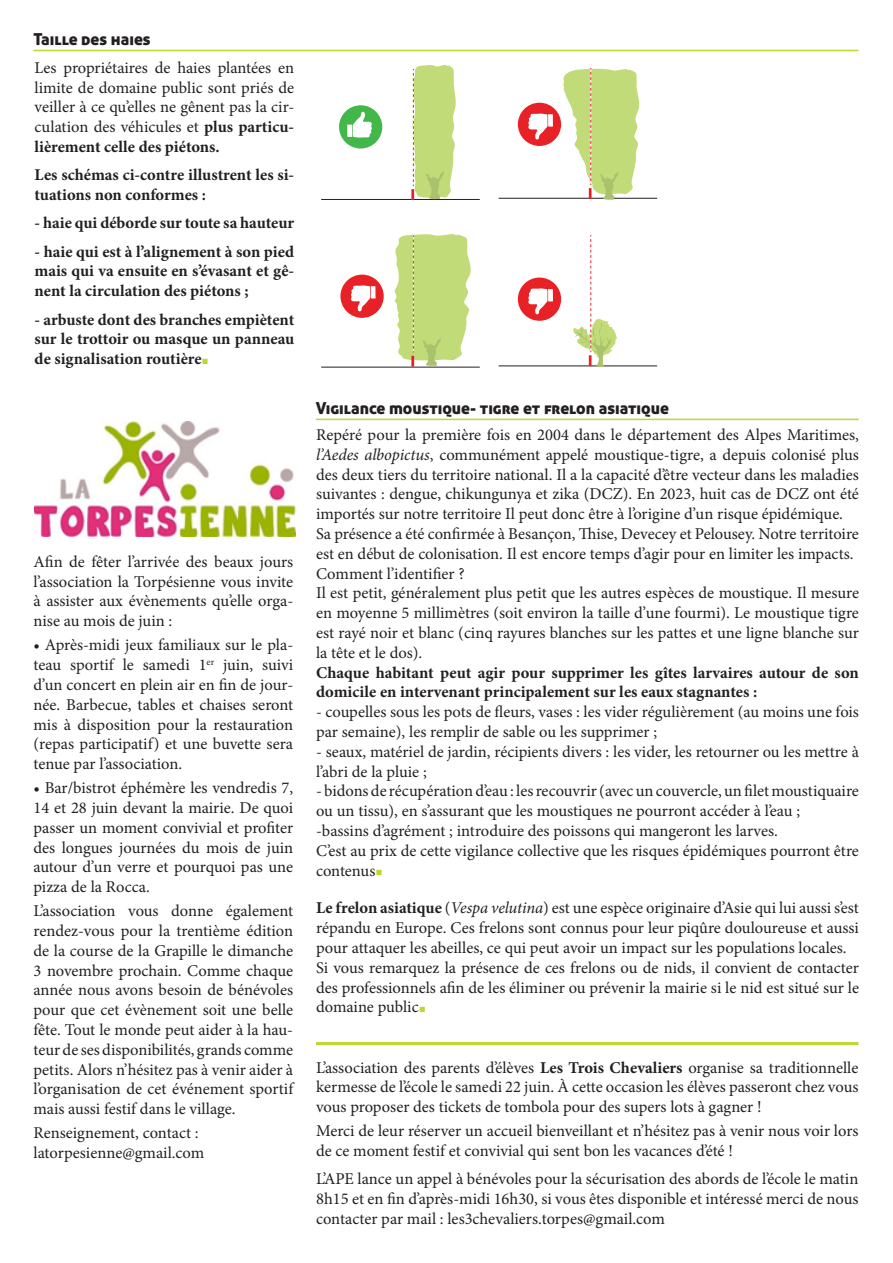
<style>
.page{position:relative;width:893px;height:1263px;background:#fff}
.page>*{position:absolute;margin:0;border:0;box-sizing:border-box;transform-origin:0 0}
.t1{font:16.5px/19.8px "Minion Pro";color:#231f20;text-align:justify}
.t2{font:700 16.5px/19.8px "Minion Pro";color:#231f20}
.t3{font:16.5px "Aller Display";color:#231f20}
.s1{font-weight:700}
.s2{font-weight:400;font-size:18px;color:#bed630}
.s3{font-style:italic}
.s4{font-size:18px;color:#bed630}
</style>
<div class="page">
<hr style="left:33px;top:50px;width:825px;height:1px;background:#bed630">
<hr style="left:321px;top:199px;width:159px;height:1px;background:#231f20">
<hr style="left:321px;top:367px;width:159px;height:1px;background:#231f20">
<div style="left:339px;top:105px;width:43px;height:43px;background:#44b74a;border-radius:50%"></div>
<svg style="left:347px;top:111px;width:25px;height:27px"></svg>
<div style="left:340px;top:275px;width:44px;height:43px;background:#e82126;border-radius:50%"></div>
<svg style="left:351px;top:285px;width:25px;height:27px"></svg>
<svg style="left:411px;top:64px;width:45px;height:136px;background:#c8db89"></svg>
<svg style="left:393px;top:234px;width:78px;height:133px;background:#cbdd8e"></svg>
<hr style="left:499px;top:198px;width:158px;height:1px;background:#231f20">
<hr style="left:499px;top:365px;width:158px;height:1px;background:#231f20">
<div style="left:518px;top:103px;width:43px;height:43px;background:#e82126;border-radius:50%"></div>
<svg style="left:528px;top:113px;width:25px;height:27px"></svg>
<div style="left:518px;top:278px;width:43px;height:43px;background:#e82126;border-radius:50%"></div>
<svg style="left:528px;top:288px;width:25px;height:27px"></svg>
<svg style="left:563px;top:68px;width:76px;height:132px"></svg>
<svg style="left:573px;top:235px;width:44px;height:132px"></svg>
<hr style="left:316px;top:419px;width:543px;height:1px;background:#bed630">
<img style="left:35px;top:422px;width:260px;height:114px">
<hr style="left:316px;top:1042px;width:542px;height:3px;background:#bed630">
<p class="t3" style="left:33px;top:29px;width:119px">Taille des haies</p>
<p class="t1" style="left:35px;top:58px;width:261px">Les propriétaires de haies plantées en limite de domaine public sont priés de veiller à ce qu’elles ne gênent pas la cir&shy;culation des véhicules et <span class="s1">plus particu&shy;lièrement celle des piétons.</span></p>
<p class="t2" style="left:35px;top:165px;width:261px">Les schémas ci-contre illustrent les si&shy;tuations non conformes :</p>
<p class="t2" style="left:35px;top:213px;width:261px">- haie qui déborde sur toute sa hauteur</p>
<p class="t2" style="left:35px;top:241px;width:261px;text-align:justify">- haie qui est à l’alignement à son pied mais qui va ensuite en s’évasant et gê&shy;nent la circulation des piétons ;</p>
<p class="t2" style="left:35px;top:309px;width:261px;text-align:justify">- arbuste dont des branches empiètent sur le trottoir ou masque un panneau de signalisation routière<span class="s2">■</span></p>
<p class="t1" style="left:33px;top:552px;width:261px">Afin de fêter l’arrivée des beaux jours l’association la Torpésienne vous invite à assister aux évènements qu’elle orga&shy;nise au mois de juin :</p>
<p class="t1" style="left:33px;top:635px;width:261px">• Après-midi jeux familiaux sur le pla&shy;teau sportif le samedi 1<sup>er</sup> juin, suivi d’un concert en plein air en fin de jour&shy;née. Barbecue, tables et chaises seront mis à disposition pour la restauration (repas participatif) et une buvette sera tenue par l’association.</p>
<p class="t1" style="left:33px;top:778px;width:261px">• Bar/bistrot éphémère les vendredis 7, 14 et 28 juin devant la mairie. De quoi passer un moment convivial et profiter des longues journées du mois de juin autour d’un verre et pourquoi pas une pizza de la Rocca.</p>
<p class="t1" style="left:33px;top:901px;width:261px">L’association vous donne également rendez-vous pour la trentième édition de la course de la Grapille le dimanche 3 novembre prochain. Comme chaque année nous avons besoin de bénévoles pour que cet évènement soit une belle fête. Tout le monde peut aider à la hau&shy;teur de ses disponibilités, grands comme petits. Alors n’hésitez pas à venir aider à l’organisation de cet événement sportif mais aussi festif dans le village.</p>
<p class="t1" style="left:33px;top:1123px;width:172px">Renseignement, contact : latorpesienne@gmail.com</p>
<p class="t3" style="left:316px;top:398px;width:355px">Vigilance moustique- tigre et frelon asiatique</p>
<p class="t1" style="left:316px;top:425px;width:544px;text-align:left">Repéré pour la première fois en 2004 dans le département des Alpes Maritimes, <span class="s3">l’Aedes albopictus</span>, communément appelé moustique-tigre, a depuis colonisé plus des deux tiers du territoire national. Il a la capacité d’être vecteur dans les maladies suivantes : dengue, chikungunya et zika (DCZ). En 2023, huit cas de DCZ ont été importés sur notre territoire Il peut donc être à l’origine d’un risque épidémique.<br>Sa présence a été confirmée à Besançon, Thise, Devecey et Pelousey. Notre territoire est en début de colonisation. Il est encore temps d’agir pour en limiter les impacts.<br>Comment l’identifier ?<br>Il est petit, généralement plus petit que les autres espèces de moustique. Il mesure en moyenne 5 millimètres (soit environ la taille d’une fourmi). Le moustique tigre est rayé noir et blanc (cinq rayures blanches sur les pattes et une ligne blanche sur la tête et le dos).</p>
<p class="t2" style="left:316px;top:662px;width:544px">Chaque habitant peut agir pour supprimer les gîtes larvaires autour de son domicile en intervenant principalement sur les eaux stagnantes :</p>
<p class="t1" style="left:316px;top:702px;width:544px">- coupelles sous les pots de fleurs, vases : les vider régulièrement (au moins une fois par semaine), les remplir de sable ou les supprimer ;</p>
<p class="t1" style="left:316px;top:742px;width:544px">- seaux, matériel de jardin, récipients divers : les vider, les retourner ou les mettre à l’abri de la pluie ;</p>
<p class="t1" style="left:316px;top:781px;width:544px;text-align:left">- bidons de récupération d’eau : les recouvrir (avec un couvercle, un filet moustiquaire ou un tissu), en s’assurant que les moustiques ne pourront accéder à l’eau ;<br>-bassins d’agrément ; introduire des poissons qui mangeront les larves.<br>C’est au prix de cette vigilance collective que les risques épidémiques pourront être contenus<span class="s4">■</span></p>
<p class="t1" style="left:316px;top:898px;width:544px;text-align:left"><span class="s1">Le frelon asiatique</span> (<span class="s3">Vespa velutina</span>) est une espèce originaire d’Asie qui lui aussi s’est répandu en Europe. Ces frelons sont connus pour leur piqûre douloureuse et aussi pour attaquer les abeilles, ce qui peut avoir un impact sur les populations locales.<br>Si vous remarquez la présence de ces frelons ou de nids, il convient de contacter des professionnels afin de les éliminer ou prévenir la mairie si le nid est situé sur le domaine public<span class="s4">■</span></p>
<p class="t1" style="left:316px;top:1057px;width:544px">L’association des parents d’élèves <span class="s1">Les Trois Chevaliers</span> organise sa traditionnelle kermesse de l’école le samedi 22 juin. À cette occasion les élèves passeront chez vous vous proposer des tickets de tombola pour des supers lots à gagner !</p>
<p class="t1" style="left:316px;top:1121px;width:544px">Merci de leur réserver un accueil bienveillant et n’hésitez pas à venir nous voir lors de ce moment festif et convivial qui sent bon les vacances d’été !</p>
<p class="t1" style="left:316px;top:1169px;width:544px">L’APE lance un appel à bénévoles pour la sécurisation des abords de l’école le matin 8h15 et en fin d’après-midi 16h30, si vous êtes disponible et intéressé merci de nous contacter par mail : les3chevaliers.torpes@gmail.com</p>
</div>
